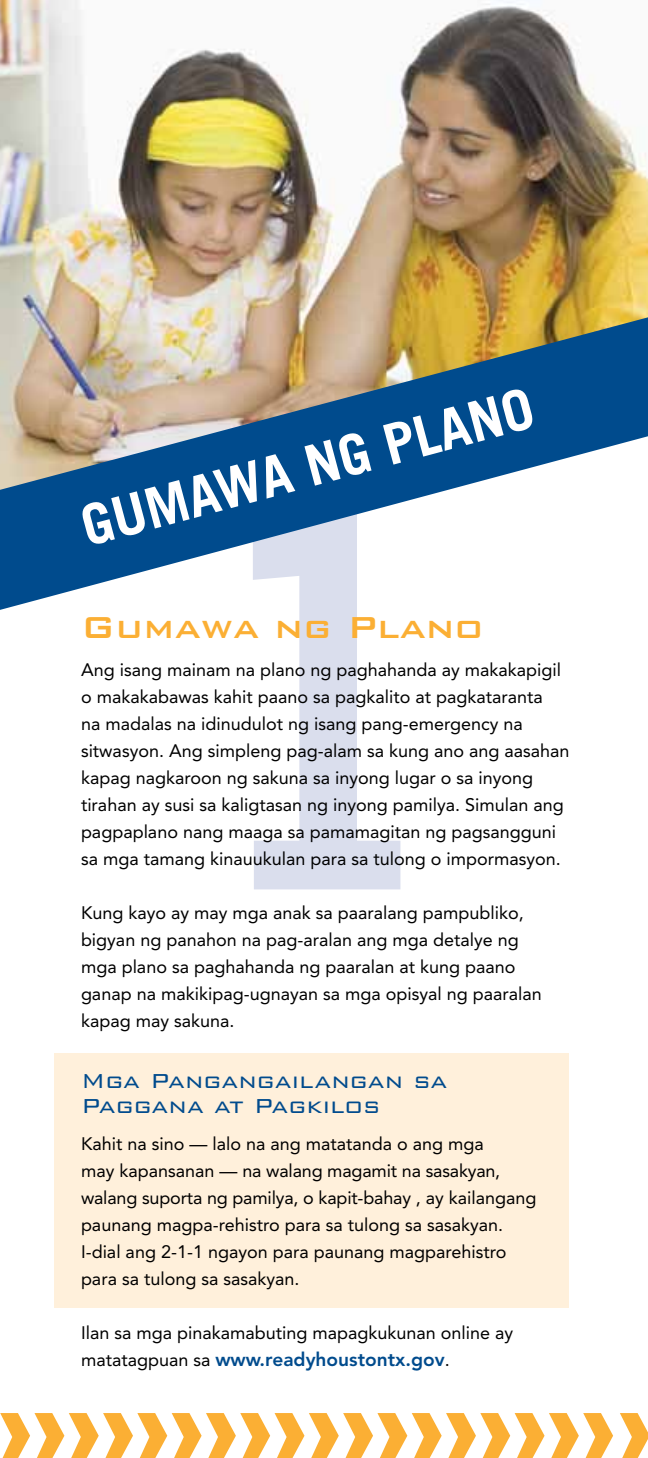
<style>
.page{position:relative;width:648px;height:1458px;background:#fff}
.page>*{position:absolute;margin:0;border:0;box-sizing:border-box;transform-origin:0 0}
.t1{font:700 56.25px "Trade Gothic";color:#fff}
.t2{font:500 40.5px "Bank Gothic BT";color:#fbaf34}
.t3{font:300 27px/24.8px "Bank Gothic BT";color:#004b8d}
.t4{font:800 19.12px "Avenir";color:#004b8d}
.t5{font:18px/27px "Avenir";color:#000}
.s1{font-weight:400;font-size:18px;color:#000}
</style>
<div class="page">
<svg style="left:254px;top:610px;width:146px;height:279px;fill:#dadeed"></svg>
<div style="left:54px;top:1053px;width:515px;height:254px;background:#fff0db"></div>
<img style="left:0;top:0;width:648px;height:317px">
<svg style="left:0;top:317px;width:648px;height:293px"></svg>
<svg style="left:0;top:1413px;width:613px;height:45px"></svg>
<svg style="left:620px;top:1413px;width:28px;height:45px"></svg>
<h1 class="t1" style="left:74px;top:494px;width:467px;rotate:-15deg">GUMAWA NG PLANO</h1>
<h2 class="t2" style="left:81px;top:606px;width:404px">Gumawa ng Plano</h2>
<p class="t5" style="left:81px;top:656px;width:490px">Ang isang mainam na plano ng paghahanda ay makakapigil o makakabawas kahit paano sa pagkalito at pagkataranta<br>na madalas na idinudulot ng isang pang-emergency na sitwasyon. Ang simpleng pag-alam sa kung ano ang aasahan kapag nagkaroon ng sakuna sa inyong lugar o sa inyong tirahan ay susi sa kaligtasan ng inyong pamilya. Simulan ang pagpaplano nang maaga sa pamamagitan ng pagsangguni sa mga tamang kinauukulan para sa tulong o impormasyon.</p>
<p class="t5" style="left:81px;top:899px;width:462px">Kung kayo ay may mga anak sa paaralang pampubliko, bigyan ng panahon na pag-aralan ang mga detalye ng mga plano sa paghahanda ng paaralan at kung paano ganap na makikipag-ugnayan sa mga opisyal ng paaralan kapag may sakuna.</p>
<h3 class="t3" style="left:81px;top:1069px;width:368px">Mga Pangangailangan sa<br>Paggana at Pagkilos</h3>
<p class="t5" style="left:81px;top:1131px;width:457px">Kahit na sino — lalo na ang matatanda o ang mga<br>may kapansanan — na walang magamit na sasakyan, walang suporta ng pamilya, o kapit-bahay , ay kailangang paunang magpa-rehistro para sa tulong sa sasakyan.<br>I-dial ang 2-1-1 ngayon para paunang magparehistro para sa tulong sa sasakyan.</p>
<p class="t5" style="left:81px;top:1320px;width:434px">Ilan sa mga pinakamabuting mapagkukunan online ay</p>
<p class="t4" style="left:81px;top:1348px;width:370px"><span class="s1">matatagpuan sa</span> www.readyhoustontx.gov<span class="s1">.</span></p>
</div>
